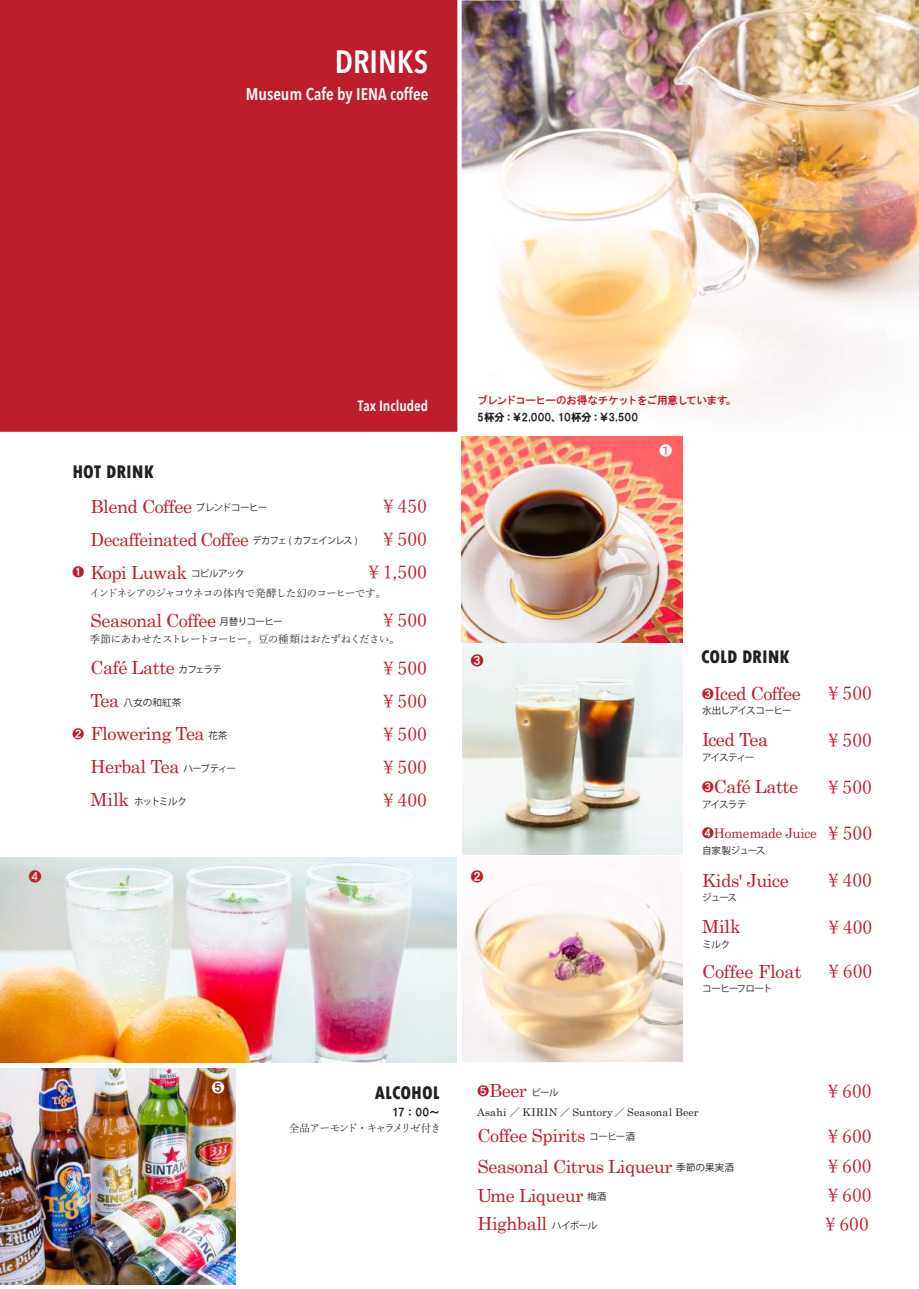
<style>
.page{position:relative;width:919px;height:1289px;background:#fff}
.page>*{position:absolute;margin:0;border:0;box-sizing:border-box;transform-origin:0 0}
.t1{font:600 32.1px "Avenir Next Condensed";color:#fff}
.t2{font:800 condensed 19.2px "Tw Cen";color:#231f20}
.t3{font:18px/33px "Century";letter-spacing:-.025em;color:#be1d2c}
.t4{font:18px "Yu Mincho";color:#be1d2c}
.t5{font:600 16.95px "Avenir Next Condensed";color:#fff}
.t6{font:600 14.85px "Avenir Next Condensed";color:#fff}
.t7{font:13.5px "Century";letter-spacing:-.025em;color:#be1d2c}
.t8{font:12.75px "HG Gothic E";color:#be1d2c}
.t9{font:12.75px "HG Gothic E";color:#fff}
.t10{font:10.65px "Century";letter-spacing:.025em;color:#231f20}
.t11{font:10.65px "Yu Mincho";letter-spacing:-.045em;color:#231f20}
.t12{font:10.65px "Yu Mincho";letter-spacing:-.085em;color:#231f20}
.t13{font:10.65px "HGS Soei Kakugothic UB";letter-spacing:.015em;color:#231f20}
.t14{font:10.65px "HG Gothic E";letter-spacing:-.055em;color:#be1d2c}
.t15{font:10.65px "Yu Mincho";letter-spacing:-.12em;color:#231f20}
.t16{font:9.6px "Koz Go Pr 6 N";letter-spacing:-.065em;color:#231f20}
.s1{font-family:"Koz Go Pr 6 N";font-size:9.6px;color:#231f20}
.s2{font-family:"Yu Mincho"}
.s3{font-family:"HG Gothic E";font-size:11.7px}
.s4{font-family:"Century";font-size:18px;color:#be1d2c}
.s5{font-family:"Yu Mincho";font-size:18px}
.s6{font-family:"MS Mincho"}
</style>
<div class="page">
<img style="left:461px;top:0;width:457px;height:409px">
<div style="left:0;top:0;width:460px;height:434px;background:#be1d2c"></div>
<img style="left:462px;top:894px;width:221px;height:165px">
<hr style="left:0;top:432px;width:918px;height:4px;background:#fff">
<hr style="left:457px;top:0;width:4px;height:1065px;background:#fff">
<svg style="left:456px;top:849px;width:227px;height:10px"></svg>
<svg style="left:461px;top:642px;width:222px;height:4px"></svg>
<svg style="left:0;top:1059px;width:683px;height:4px"></svg>
<img style="left:462px;top:436px;width:220px;height:206px">
<img style="left:462px;top:644px;width:220px;height:210px">
<img style="left:0;top:857px;width:456px;height:205px">
<img style="left:0;top:1068px;width:236px;height:216px">
<h1 class="t1" style="left:335px;top:34px;width:95px">DRINKS</h1>
<p class="t5" style="left:246px;top:79px;width:184px">Museum Cafe by IENA coffee</p>
<p class="t2" style="left:72px;top:460px;width:83px">HOT DRINK</p>
<p class="t6" style="left:357px;top:393px;width:72px">Tax Included</p>
<p class="t3" style="left:91px;top:488px;width:178px">Blend Coffee <span class="s1">ブレンドコーヒー</span></p>
<p class="t4" style="left:379px;top:490px;width:49px">￥450</p>
<p class="t3" style="left:72px;top:521px;width:356px;text-indent:18px">Decaffeinated Coffee <span class="s1">デカフェ ( カフェインレス )</span> <span class="s2">￥500<br></span><span class="s3">❶</span> Kopi Luwak <span class="s1">コピルアック</span></p>
<p class="t4" style="left:365px;top:556px;width:64px">￥1,500</p>
<p class="t12" style="left:89px;top:582px;width:298px">インドネシアのジャコウネコの体内で発酵した幻のコーヒーです。</p>
<p class="t14" style="left:477px;top:395px;width:261px">ブレンドコーヒーのお得なチケットをご用意しています。</p>
<p class="t13" style="left:477px;top:412px;width:162px">5杯分：￥2,000、10杯分：￥3,500</p>
<p class="t9" style="left:659px;top:444px;width:14px">❶</p>
<p class="t3" style="left:91px;top:602px;width:193px">Seasonal Coffee <span class="s1">月替りコーヒー</span></p>
<p class="t4" style="left:379px;top:603px;width:49px">￥500</p>
<p class="t3" style="left:91px;top:650px;width:133px">Café Latte <span class="s1">カフェラテ</span></p>
<p class="t4" style="left:379px;top:651px;width:49px">￥500</p>
<p class="t16" style="left:91px;top:696px;width:92px"><span class="s4">Tea</span> 八女の和紅茶</p>
<p class="t4" style="left:379px;top:684px;width:49px">￥500</p>
<p class="t3" style="left:72px;top:715px;width:157px"><span class="s3">❷</span> Flowering Tea <span class="s1">花茶</span></p>
<p class="t4" style="left:379px;top:717px;width:49px">￥500</p>
<p class="t3" style="left:91px;top:748px;width:147px">Herbal Tea <span class="s1">ハーブティー</span></p>
<p class="t4" style="left:379px;top:750px;width:49px">￥500</p>
<p class="t16" style="left:91px;top:795px;width:98px"><span class="s4">Milk</span> ホットミルク</p>
<p class="t4" style="left:379px;top:783px;width:49px">￥400</p>
<p class="t11" style="left:89px;top:629px;width:312px">季節にあわせたストレートコーヒー。豆の種類はおたずねください。</p>
<p class="t8" style="left:471px;top:654px;width:14px">❸</p>
<p class="t8" style="left:29px;top:870px;width:14px">❹</p>
<p class="t8" style="left:471px;top:870px;width:14px">❷</p>
<p class="t2" style="left:701px;top:645px;width:90px">COLD DRINK</p>
<p class="t3" style="left:702px;top:675px;width:100px"><span class="s3">❸</span>Iced Coffee</p>
<p class="t4" style="left:824px;top:677px;width:49px">￥500</p>
<p class="t16" style="left:702px;top:705px;width:91px">水出しアイスコーヒー</p>
<p class="t3" style="left:702px;top:721px;width:67px">Iced Tea</p>
<p class="t4" style="left:824px;top:723px;width:49px">￥500</p>
<p class="t16" style="left:702px;top:752px;width:54px">アイスティー</p>
<p class="t3" style="left:702px;top:768px;width:97px"><span class="s3">❸</span>Café Latte</p>
<p class="t4" style="left:824px;top:770px;width:49px">￥500</p>
<p class="t16" style="left:702px;top:799px;width:46px">アイスラテ</p>
<p class="t7" style="left:702px;top:821px;width:171px"><span class="s3">❹</span>Homemade Juice <span class="s5">￥500</span></p>
<p class="t16" style="left:702px;top:845px;width:65px">自家製ジュース</p>
<p class="t3" style="left:702px;top:862px;width:88px">Kids' Juice</p>
<p class="t4" style="left:824px;top:863px;width:49px">￥400</p>
<p class="t16" style="left:702px;top:892px;width:36px">ジュース</p>
<p class="t3" style="left:702px;top:908px;width:40px">Milk</p>
<p class="t4" style="left:824px;top:910px;width:49px">￥400</p>
<p class="t16" style="left:702px;top:938px;width:30px">ミルク</p>
<p class="t3" style="left:702px;top:953px;width:101px">Coffee Float</p>
<p class="t4" style="left:824px;top:954px;width:49px">￥600</p>
<p class="t16" style="left:702px;top:983px;width:72px">コーヒーフロート</p>
<p class="t9" style="left:212px;top:1081px;width:14px">❺</p>
<p class="t2" style="left:375px;top:1081px;width:66px">ALCOHOL</p>
<p class="t13" style="left:392px;top:1106px;width:49px">17：00〜</p>
<p class="t15" style="left:289px;top:1118px;width:154px">全品アーモンド・キャラメリゼ付き</p>
<p class="t3" style="left:477px;top:1072px;width:83px"><span class="s3">❺</span>Beer <span class="s1">ビール</span></p>
<p class="t4" style="left:824px;top:1074px;width:49px">￥600</p>
<p class="t3" style="left:477px;top:1117px;width:159px">Coffee Spirits <span class="s1">コーヒー酒</span></p>
<p class="t4" style="left:824px;top:1119px;width:49px">￥600</p>
<p class="t3" style="left:477px;top:1148px;width:258px">Seasonal Citrus Liqueur <span class="s1">季節の果実酒</span></p>
<p class="t4" style="left:824px;top:1149px;width:49px">￥600</p>
<p class="t3" style="left:477px;top:1177px;width:130px">Ume Liqueur <span class="s1">梅酒</span></p>
<p class="t4" style="left:824px;top:1178px;width:49px">￥600</p>
<p class="t3" style="left:477px;top:1205px;width:121px">Highball <span class="s1">ハイボール</span></p>
<p class="t4" style="left:821px;top:1207px;width:49px">￥600</p>
<p class="t10" style="left:477px;top:1102px;width:223px">Asahi <span class="s6">／</span> KIRIN <span class="s6">／</span> Suntory <span class="s6">／</span> Seasonal Beer</p>
</div>
